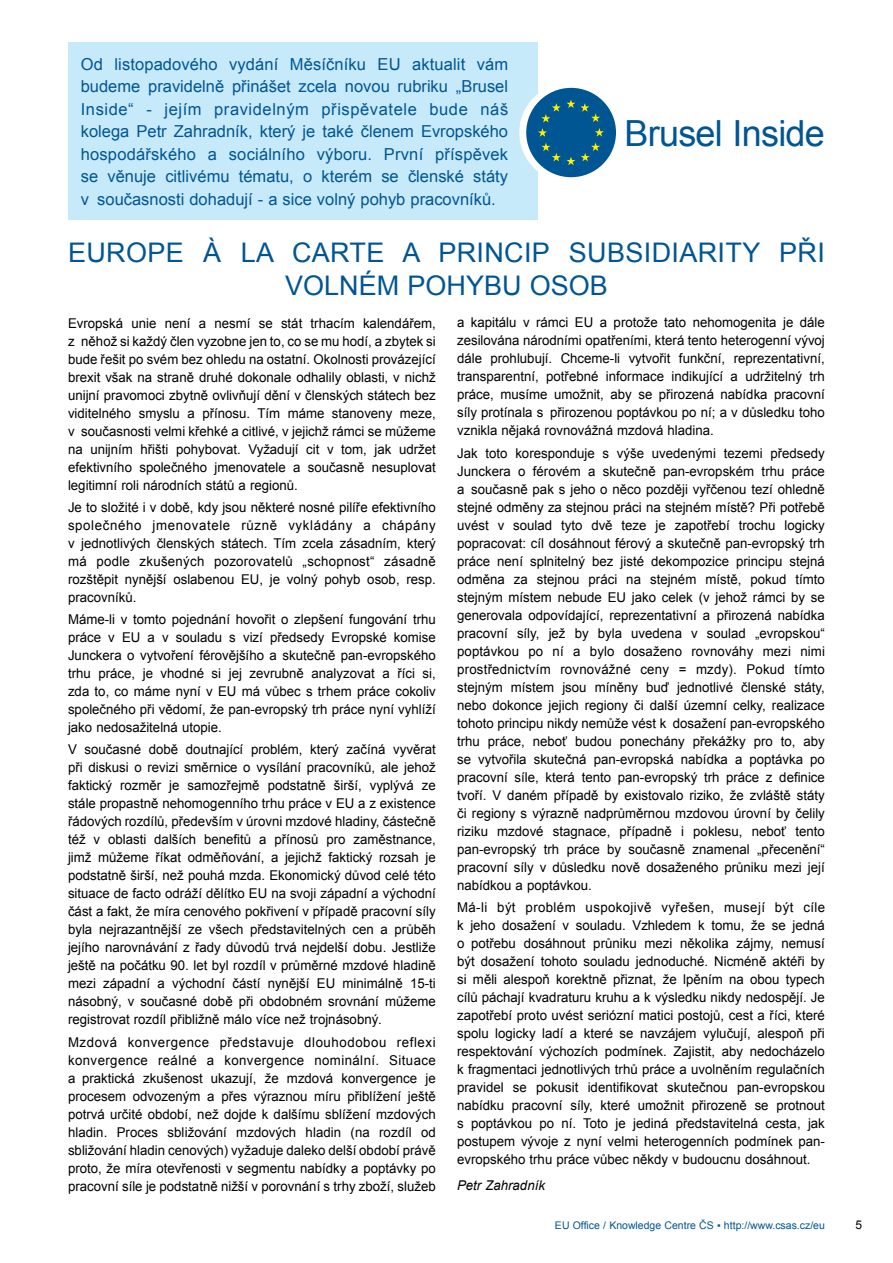
<style>
.page{position:relative;width:893px;height:1263px;background:#fff}
.page>*{position:absolute;margin:0;border:0;box-sizing:border-box;transform-origin:0 0}
.t1{font:36px "Arial";letter-spacing:-.02em;color:#005593}
.t2{font:27px "Arial";color:#005593}
.t3{font:16.5px/22.5px "Arial";color:#005593;text-align:justify}
.t4{font:13.5px/18px "Arial";color:#000;text-align:justify}
.t5{font:italic 13.5px "Arial";color:#000}
.t6{font:12px "Arial";color:#000}
.t7{font:10.5px "Arial";color:#005593}
</style>
<div class="page">
<div style="left:68px;top:43px;width:470px;height:177px;background:#c7eafb"></div>
<div style="left:519px;top:84px;width:93px;height:97px;background:#fff;border-radius:50%"></div>
<div style="left:526px;top:88px;width:90px;height:89px;background:#005593;border-radius:50%"></div>
<svg style="left:541px;top:143px;width:34px;height:22px"></svg>
<svg style="left:581px;top:143px;width:19px;height:18px"></svg>
<svg style="left:538px;top:99px;width:66px;height:38px"></svg>
<p class="t3" style="left:81px;top:53px;width:429px">Od listopadového vydání Měsíčníku EU aktualit vám budeme pravidelně přinášet zcela novou rubriku „Brusel Inside“ - jejím pravidelným přispěvatele bude náš kolega Petr Zahradník, který je také členem Evropského hospodářského a sociálního výboru. První příspěvek se věnuje citlivému tématu, o kterém se členské státy v současnosti dohadují - a sice volný pohyb pracovníků.</p>
<h1 class="t1" style="left:624px;top:109px;width:202px">Brusel Inside</h1>
<h2 class="t2" style="left:68px;top:234px;width:39px">Europe</h2>
<h2 class="t2" style="left:203px;top:234px;width:55px">à la</h2>
<h2 class="t2" style="left:292px;top:234px;width:19px">carte</h2>
<h2 class="t2" style="left:402px;top:234px;width:53px">a princip</h2>
<h2 class="t2" style="left:569px;top:234px;width:17px">subsidiarity</h2>
<h2 class="t2" style="left:779px;top:234px;width:15px">při</h2>
<h2 class="t2" style="left:285px;top:267px;width:20px">volném</h2>
<h2 class="t2" style="left:407px;top:267px;width:20px">pohybu</h2>
<h2 class="t2" style="left:530px;top:267px;width:20px">osob</h2>
<p class="t4" style="left:68px;top:314px;width:369px">Evropská unie není a nesmí se stát trhacím kalendářem, z něhož si každý člen vyzobne jen to, co se mu hodí, a zbytek si bude řešit po svém bez ohledu na ostatní. Okolnosti provázející brexit však na straně druhé dokonale odhalily oblasti, v nichž unijní pravomoci zbytně ovlivňují dění v členských státech bez viditelného smyslu a přínosu. Tím máme stanoveny meze, v současnosti velmi křehké a citlivé, v jejichž rámci se můžeme na unijním hřišti pohybovat. Vyžadují cit v tom, jak udržet efektivního společného jmenovatele a současně nesuplovat legitimní roli národních států a regionů.</p>
<p class="t4" style="left:68px;top:498px;width:369px">Je to složité i v době, kdy jsou některé nosné pilíře efektivního společného jmenovatele různě vykládány a chápány v jednotlivých členských státech. Tím zcela zásadním, který má podle zkušených pozorovatelů „schopnost“ zásadně rozštěpit nynější oslabenou EU, je volný pohyb osob, resp. pracovníků.</p>
<p class="t4" style="left:68px;top:610px;width:369px">Máme-li v tomto pojednání hovořit o zlepšení fungování trhu práce v EU a v souladu s vizí předsedy Evropské komise Junckera o vytvoření férovějšího a skutečně pan-evropského trhu práce, je vhodné si jej zevrubně analyzovat a říci si, zda to, co máme nyní v EU má vůbec s trhem práce cokoliv společného při vědomí, že pan-evropský trh práce nyní vyhlíží jako nedosažitelná utopie.</p>
<p class="t4" style="left:68px;top:741px;width:369px">V současné době doutnající problém, který začíná vyvěrat při diskusi o revizi směrnice o vysílání pracovníků, ale jehož faktický rozměr je samozřejmě podstatně širší, vyplývá ze stále propastně nehomogenního trhu práce v EU a z existence řádových rozdílů, především v úrovni mzdové hladiny, částečně též v oblasti dalších benefitů a přínosů pro zaměstnance, jimž můžeme říkat odměňování, a jejichž faktický rozsah je podstatně širší, než pouhá mzda. Ekonomický důvod celé této situace de facto odráží dělítko EU na svoji západní a východní část a fakt, že míra cenového pokřivení v případě pracovní síly byla nejrazantnější ze všech představitelných cen a průběh jejího narovnávání z řady důvodů trvá nejdelší dobu. Jestliže ještě na počátku 90. let byl rozdíl v průměrné mzdové hladině mezi západní a východní částí nynější EU minimálně 15-ti násobný, v současné době při obdobném srovnání můžeme registrovat rozdíl přibližně málo více než trojnásobný.</p>
<p class="t4" style="left:68px;top:1033px;width:369px">Mzdová konvergence představuje dlouhodobou reflexi konvergence reálné a konvergence nominální. Situace a praktická zkušenost ukazují, že mzdová konvergence je procesem odvozeným a přes výraznou míru přiblížení ještě potrvá určité období, než dojde k dalšímu sblížení mzdových hladin. Proces sbližování mzdových hladin (na rozdíl od sbližování hladin cenových) vyžaduje daleko delší období právě proto, že míra otevřenosti v segmentu nabídky a poptávky po pracovní síle je podstatně nižší v porovnání s trhy zboží, služeb</p>
<p class="t4" style="left:457px;top:314px;width:369px">a kapitálu v rámci EU a protože tato nehomogenita je dále zesilována národními opatřeními, která tento heterogenní vývoj dále prohlubují. Chceme-li vytvořit funkční, reprezentativní, transparentní, potřebné informace indikující a udržitelný trh práce, musíme umožnit, aby se přirozená nabídka pracovní síly protínala s přirozenou poptávkou po ní; a v důsledku toho vznikla nějaká rovnovážná mzdová hladina.</p>
<p class="t4" style="left:457px;top:444px;width:369px">Jak toto koresponduje s výše uvedenými tezemi předsedy Junckera o férovém a skutečně pan-evropském trhu práce a současně pak s jeho o něco později vyřčenou tezí ohledně stejné odměny za stejnou práci na stejném místě? Při potřebě uvést v soulad tyto dvě teze je zapotřebí trochu logicky popracovat: cíl dosáhnout férový a skutečně pan-evropský trh práce není splnitelný bez jisté dekompozice principu stejná odměna za stejnou práci na stejném místě, pokud tímto stejným místem nebude EU jako celek (v jehož rámci by se generovala odpovídající, reprezentativní a přirozená nabídka pracovní síly, jež by byla uvedena v soulad „evropskou“ poptávkou po ní a bylo dosaženo rovnováhy mezi nimi prostřednictvím rovnovážné ceny = mzdy). Pokud tímto stejným místem jsou míněny buď jednotlivé členské státy, nebo dokonce jejich regiony či další územní celky, realizace tohoto principu nikdy nemůže vést k dosažení pan-evropského trhu práce, neboť budou ponechány překážky pro to, aby se vytvořila skutečná pan-evropská nabídka a poptávka po pracovní síle, která tento pan-evropský trh práce z definice tvoří. V daném případě by existovalo riziko, že zvláště státy či regiony s výrazně nadprůměrnou mzdovou úrovní by čelily riziku mzdové stagnace, případně i poklesu, neboť tento pan-evropský trh práce by současně znamenal „přecenění“ pracovní síly v důsledku nově dosaženého průniku mezi její nabídkou a poptávkou.</p>
<p class="t4" style="left:457px;top:898px;width:369px">Má-li být problém uspokojivě vyřešen, musejí být cíle k jeho dosažení v souladu. Vzhledem k tomu, že se jedná o potřebu dosáhnout průniku mezi několika zájmy, nemusí být dosažení tohoto souladu jednoduché. Nicméně aktéři by si měli alespoň korektně přiznat, že lpěním na obou typech cílů páchají kvadraturu kruhu a k výsledku nikdy nedospějí. Je zapotřebí proto uvést seriózní matici postojů, cest a říci, které spolu logicky ladí a které se navzájem vylučují, alespoň při respektování výchozích podmínek. Zajistit, aby nedocházelo k fragmentaci jednotlivých trhů práce a uvolněním regulačních pravidel se pokusit identifikovat skutečnou pan-evropskou nabídku pracovní síly, které umožnit přirozeně se protnout s poptávkou po ní. Toto je jediná představitelná cesta, jak postupem vývoje z nyní velmi heterogenních podmínek pan&shy;evropského trhu práce vůbec někdy v budoucnu dosáhnout.</p>
<p class="t5" style="left:457px;top:1177px;width:89px">Petr Zahradník</p>
<p class="t7" style="left:555px;top:1219px;width:271px">EU Office / Knowledge Centre ČS ▪ http://www.csas.cz/eu</p>
<p class="t6" style="left:856px;top:1217px;width:8px">5</p>
</div>
